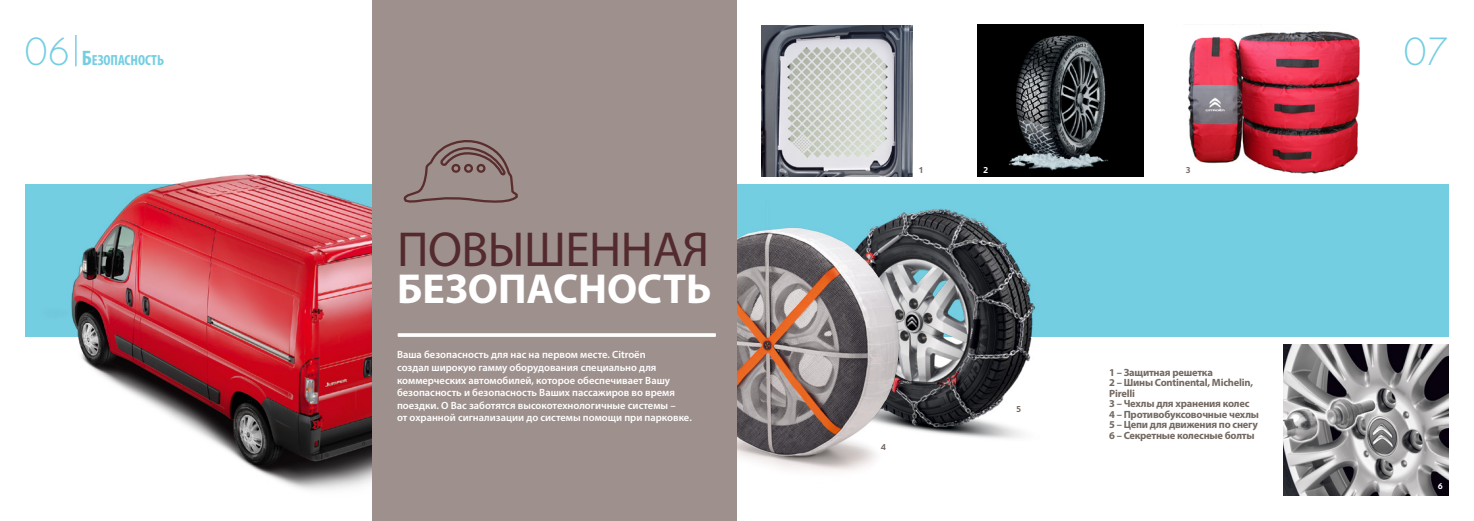
<style>
.page{position:relative;width:1474px;height:521px;background:#fff}
.page>*{position:absolute;margin:0;border:0;box-sizing:border-box;transform-origin:0 0}
.t1{font:49.35px "Myriad Pro";letter-spacing:-.01em;color:#532a2d}
.t2{font:300 42.7px "Citroen";color:#74cee2}
.t3{font:700 42.09px "Myriad Pro";color:#fff}
.t4{font:700 condensed 14.7px "Myriad Pro";color:#74cee2}
.t5{font:600 10.5px/12.6px "Myriad Pro";color:#fff}
.t6{font:700 10.5px/10.5px "Myriad Pro";letter-spacing:-.02em;color:#746962}
.t7{font:700 9.28px "Citroen";color:#746962}
.t8{font:700 9.28px "Citroen";color:#fff}
.s1{font-family:"Citroen";font-weight:300;font-stretch:normal;font-size:42.7px}
.s2{font-size:21px}
</style>
<div class="page">
<img style="left:1187px;top:31px;width:173px;height:143px">
<div style="left:733px;top:184px;width:716px;height:153px;background:#74cee2"></div>
<img style="left:940px;top:208px;width:95px;height:231px">
<img style="left:887px;top:209px;width:53px;height:14px">
<img style="left:740px;top:223px;width:203px;height:249px">
<img style="left:737px;top:228px;width:162px;height:228px">
<div style="left:25px;top:184px;width:347px;height:152px;background:#74cee2"></div>
<img style="left:36px;top:174px;width:336px;height:316px">
<img style="left:72px;top:175px;width:300px;height:294px">
<hr style="left:75px;top:35px;width:1px;height:31px;background:#74cee2">
<img style="left:761px;top:25px;width:151px;height:152px">
<img style="left:1283px;top:344px;width:165px;height:152px">
<div style="left:372px;top:0;width:365px;height:521px;background:#9e918d"></div>
<hr style="left:397px;top:333px;width:319px;height:4px;background:#f6f5f5">
<svg style="left:403px;top:140px;width:115px;height:63px"></svg>
<img style="left:977px;top:25px;width:166px;height:152px">
<h3 class="t4" style="left:25px;top:51px;width:141px"><span class="s1">06</span> <span class="s2">Б</span>езопасность</h3>
<h1 class="t1" style="left:397px;top:219px;width:314px">ПОВЫШЕННАЯ</h1>
<h3 class="t3" style="left:397px;top:261px;width:316px">БЕЗОПАСНОСТЬ</h3>
<p class="t5" style="left:397px;top:348px;width:296px">Ваша безопасность для нас на первом месте. Citroën<br>создал широкую гамму оборудования специально для коммерческих автомобилей, которое обеспечивает Вашу безопасность и безопасность Ваших пассажиров во время поездки. О Вас заботятся высокотехнологичные системы –<br>от охранной сигнализации до системы помощи при парковке.</p>
<p class="t8" style="left:983px;top:164px;width:7px">2</p>
<p class="t7" style="left:918px;top:164px;width:7px">1</p>
<p class="t7" style="left:1185px;top:164px;width:7px">3</p>
<p class="t7" style="left:881px;top:441px;width:7px">4</p>
<p class="t7" style="left:1016px;top:403px;width:7px">5</p>
<p class="t6" style="left:1109px;top:366px;width:151px">1 – Защитная решетка<br>2 – Шины Continental, Michelin,<br>Pirelli<br>3 – Чехлы для хранения колес<br>4 – Противобуксовочные чехлы<br>5 – Цепи для движения по снегу<br>6 – Секретные колесные болты</p>
<h2 class="t2" style="left:1403px;top:23px;width:47px">07</h2>
<p class="t8" style="left:1437px;top:479px;width:7px">6</p>
</div>
